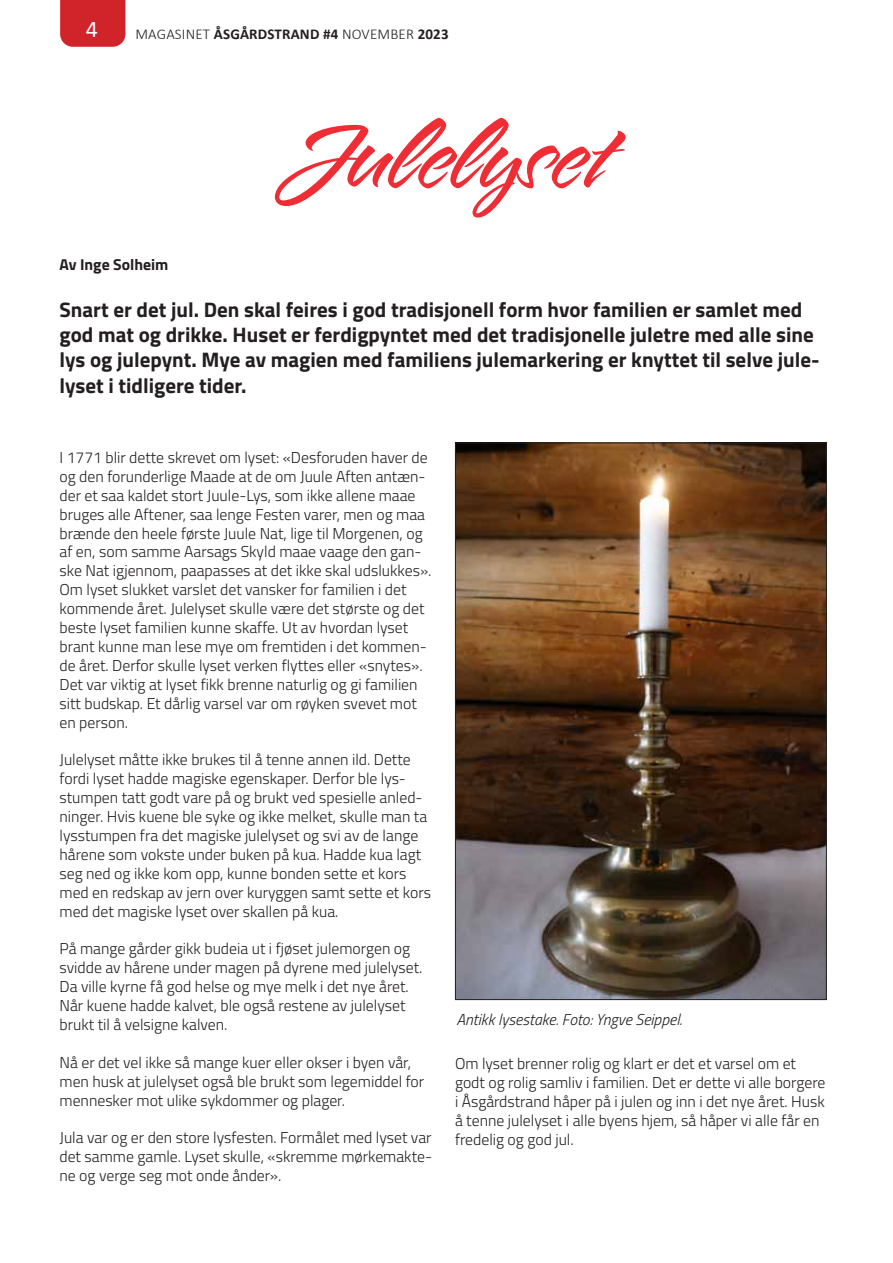
<style>
.page{position:relative;width:893px;height:1263px;background:#fff}
.page>*{position:absolute;margin:0;border:0;box-sizing:border-box;transform-origin:0 0}
.t1{font:120px "Alpine Script";letter-spacing:-.01em;color:#ee2d35}
.t2{font:24px "Calibri";color:#fff}
.t3{font:700 21px/25.2px "Titillium Web";color:#231f20}
.t4{font:300 15.75px/18.9px "Titillium Web";color:#231f20}
.t5{font:italic 300 15.75px "Titillium Web";color:#231f20}
.t6{font:700 15.75px "Titillium Web";color:#231f20}
.t7{font:700 15px "Calibri";letter-spacing:.01em;color:#231f20}
.s1{font-weight:300}
</style>
<div class="page">
<div style="left:60px;top:0;width:65px;height:47px;background:#d1232a"></div>
<img style="left:457px;top:445px;width:368px;height:553px">
<h2 class="t2" style="left:86px;top:13px;width:14px">4</h2>
<p class="t7" style="left:135px;top:23px;width:315px"><span class="s1">MAGASINET</span> ÅSGÅRDSTRAND #4 <span class="s1">NOVEMBER</span> 2023</p>
<h1 class="t1" style="left:279px;top:97px;width:331px">Julelyset</h1>
<p class="t6" style="left:60px;top:253px;width:110px">Av Inge Solheim</p>
<p class="t3" style="left:60px;top:296px;width:762px">Snart er det jul. Den skal feires i god tradisjonell form hvor familien er samlet med god mat og drikke. Huset er ferdigpyntet med det tradisjonelle juletre med alle sine lys og julepynt. Mye av magien med familiens julemarkering er knyttet til selve jule&shy;lyset i tidligere tider.</p>
<p class="t4" style="left:60px;top:447px;width:373px">I 1771 blir dette skrevet om lyset: «Desforuden haver de og den forunderlige Maade at de om Juule Aften antæn&shy;der et saa kaldet stort Juule-Lys, som ikke allene maae bruges alle Aftener, saa lenge Festen varer, men og maa brænde den heele første Juule Nat, lige til Morgenen, og af en, som samme Aarsags Skyld maae vaage den gan&shy;ske Nat igjennom, paapasses at det ikke skal udslukkes».<br>Om lyset slukket varslet det vansker for familien i det kommende året. Julelyset skulle være det største og det beste lyset familien kunne skaffe. Ut av hvordan lyset brant kunne man lese mye om fremtiden i det kommen&shy;de året. Derfor skulle lyset verken flyttes eller «snytes».<br>Det var viktig at lyset fikk brenne naturlig og gi familien sitt budskap. Et dårlig varsel var om røyken svevet mot en person.</p>
<p class="t4" style="left:60px;top:750px;width:373px">Julelyset måtte ikke brukes til å tenne annen ild. Dette fordi lyset hadde magiske egenskaper. Derfor ble lys&shy;stumpen tatt godt vare på og brukt ved spesielle anled&shy;ninger. Hvis kuene ble syke og ikke melket, skulle man ta lysstumpen fra det magiske julelyset og svi av de lange hårene som vokste under buken på kua. Hadde kua lagt seg ned og ikke kom opp, kunne bonden sette et kors med en redskap av jern over kuryggen samt sette et kors med det magiske lyset over skallen på kua.</p>
<p class="t4" style="left:60px;top:939px;width:364px">På mange gårder gikk budeia ut i fjøset julemorgen og svidde av hårene under magen på dyrene med julelyset.<br>Da ville kyrne få god helse og mye melk i det nye året.<br>Når kuene hadde kalvet, ble også restene av julelyset brukt til å velsigne kalven.</p>
<p class="t4" style="left:60px;top:1052px;width:366px">Nå er det vel ikke så mange kuer eller okser i byen vår, men husk at julelyset også ble brukt som legemiddel for mennesker mot ulike sykdommer og plager.</p>
<p class="t4" style="left:60px;top:1128px;width:374px;text-align:justify">Jula var og er den store lysfesten. Formålet med lyset var det samme gamle. Lyset skulle, «skremme mørkemakte&shy;ne og verge seg mot onde ånder».</p>
<p class="t5" style="left:456px;top:1008px;width:227px">Antikk lysestake. Foto: Yngve Seippel.</p>
<p class="t4" style="left:455px;top:1053px;width:372px">Om lyset brenner rolig og klart er det et varsel om et godt og rolig samliv i familien. Det er dette vi alle borgere i Åsgårdstrand håper på i julen og inn i det nye året. Husk å tenne julelyset i alle byens hjem, så håper vi alle får en fredelig og god jul.</p>
</div>
